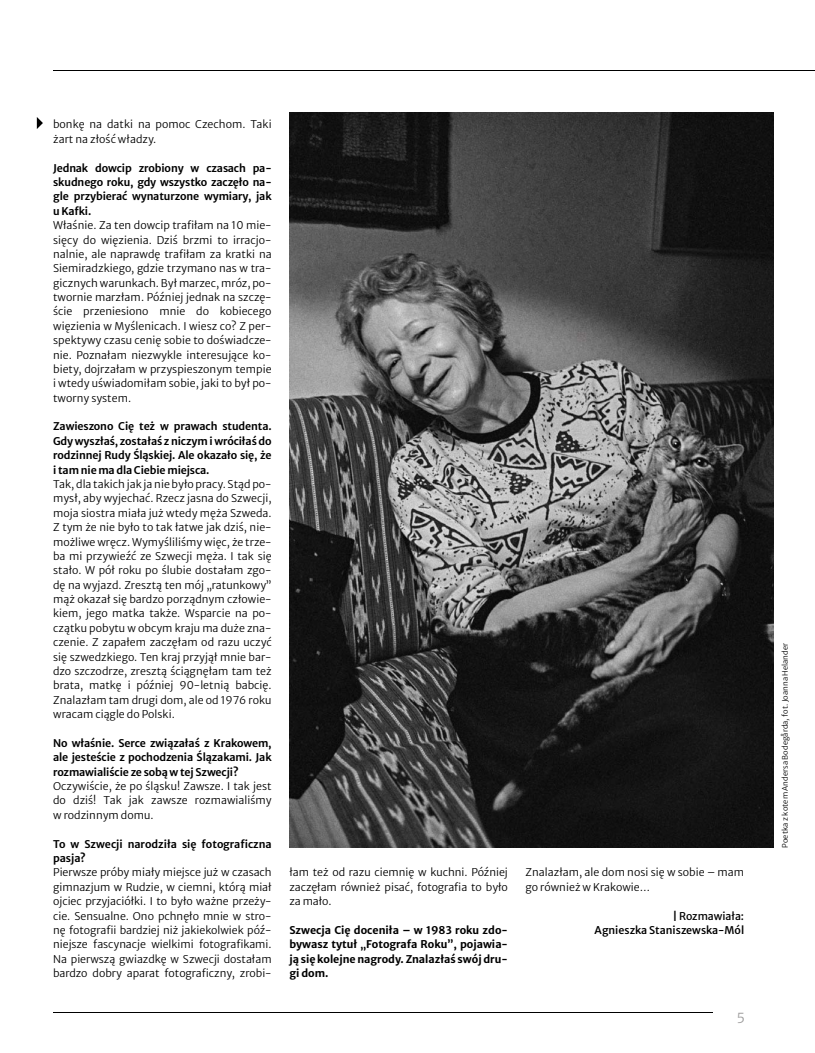
<style>
.page{position:relative;width:815px;height:1053px;background:#fff}
.page>*{position:absolute;margin:0;border:0;box-sizing:border-box;transform-origin:0 0}
.t1{font:300 13.75px "Merriweather Sans";color:#9d9c9c}
.t2{font:300 10.62px/14.4px "Merriweather Sans";letter-spacing:.005em;color:#000;text-align:justify}
.t3{font:600 10.62px/14.4px "Merriweather Sans";letter-spacing:-.01em;color:#000;text-align:justify}
.t4{font:700 10.62px/14.4px "Merriweather Sans";color:#000;text-align:justify}
.t5{font:500 10.62px/14.4px "Merriweather Sans";color:#000;text-align:right}
.t6{font:300 7.5px "Merriweather Sans";letter-spacing:.01em;color:#000}
.s1{font-weight:700}
.s2{font-weight:400}
</style>
<div class="page">
<hr style="left:53px;top:1011px;width:659px;height:1px;background:#000">
<svg style="left:37px;top:117px;width:6px;height:12px"></svg>
<hr style="left:53px;top:70px;width:762px;height:1px;background:#000">
<img style="left:289px;top:112px;width:484px;height:735px">
<p class="t2" style="left:53px;top:117px;width:220px">bonkę na datki na pomoc Czechom. Taki żart na złość władzy.</p>
<p class="t3" style="left:53px;top:161px;width:220px">Jednak dowcip zrobiony w czasach pa&shy;skudnego roku, gdy wszystko zaczęło na&shy;gle przybierać wynaturzone wymiary, jak u Kafki.</p>
<p class="t2" style="left:53px;top:218px;width:220px">Właśnie. Za ten dowcip trafiłam na 10 mie&shy;sięcy do więzienia. Dziś brzmi to irracjo&shy;nalnie, ale naprawdę trafiłam za kratki na Siemiradzkiego, gdzie trzymano nas w tra&shy;gicznych warunkach. Był marzec, mróz, po&shy;twornie marzłam. Później jednak na szczę&shy;ście przeniesiono mnie do kobiecego więzienia w Myślenicach. I wiesz co? Z per&shy;spektywy czasu cenię sobie to doświadcze&shy;nie. Poznałam niezwykle interesujące ko&shy;biety, dojrzałam w przyspieszonym tempie i wtedy uświadomiłam sobie, jaki to był po&shy;tworny system.</p>
<p class="t3" style="left:53px;top:419px;width:220px">Zawieszono Cię też w prawach studenta.<br>Gdy wyszłaś, zostałaś z niczym i wróciłaś do rodzinnej Rudy Śląskiej. Ale okazało się, że i tam nie ma dla Ciebie miejsca.</p>
<p class="t2" style="left:53px;top:477px;width:220px">Tak, dla takich jak ja nie było pracy. Stąd po&shy;mysł, aby wyjechać. Rzecz jasna do Szwecji, moja siostra miała już wtedy męża Szweda.<br>Z tym że nie było to tak łatwe jak dziś, nie&shy;możliwe wręcz. Wymyśliliśmy więc, że trze&shy;ba mi przywieźć ze Szwecji męża. I tak się stało. W pół roku po ślubie dostałam zgo&shy;dę na wyjazd. Zresztą ten mój „ratunkowy” mąż okazał się bardzo porządnym człowie&shy;kiem, jego matka także. Wsparcie na po&shy;czątku pobytu w obcym kraju ma duże zna&shy;czenie. Z zapałem zaczęłam od razu uczyć się szwedzkiego. Ten kraj przyjął mnie bar&shy;dzo szczodrze, zresztą ściągnęłam tam też brata, matkę i później 90-letnią babcię.<br>Znalazłam tam drugi dom, ale od 1976 roku wracam ciągle do Polski.</p>
<p class="t3" style="left:53px;top:736px;width:220px">No właśnie. Serce związałaś z Krakowem, ale jesteście z pochodzenia Ślązakami. Jak rozmawialiście ze sobą w tej Szwecji?</p>
<p class="t2" style="left:53px;top:779px;width:220px">Oczywiście, że po śląsku! Zawsze. I tak jest do dziś! Tak jak zawsze rozmawialiśmy w rodzinnym domu.</p>
<p class="t3" style="left:53px;top:836px;width:220px">To w Szwecji narodziła się fotograficzna pasja?</p>
<p class="t2" style="left:53px;top:865px;width:220px">Pierwsze próby miały miejsce już w czasach gimnazjum w Rudzie, w ciemni, którą miał ojciec przyjaciółki. I to było ważne przeży&shy;cie. Sensualne. Ono pchnęło mnie w stro&shy;nę fotografii bardziej niż jakiekolwiek póź&shy;niejsze fascynacje wielkimi fotografikami.<br>Na pierwszą gwiazdkę w Szwecji dostałam bardzo dobry aparat fotograficzny, zrobi-</p>
<p class="t2" style="left:289px;top:865px;width:220px">łam też od razu ciemnię w kuchni. Później zaczęłam również pisać, fotografia to było za mało.</p>
<p class="t4" style="left:289px;top:922px;width:220px">Szwecja Cię doceniła – w 1983 roku zdo&shy;bywasz tytuł „Fotografa Roku”, pojawia&shy;ją się kolejne nagrody. Znalazłaś swój dru&shy;gi dom.</p>
<p class="t2" style="left:526px;top:865px;width:220px">Znalazłam, ale dom nosi się w sobie – mam go również w Krakowie…</p>
<p class="t5" style="left:595px;top:908px;width:151px"><span class="s1">|</span> <span class="s2">Rozmawiała:<br></span>Agnieszka Staniszewska-Mól</p>
<p class="t1" style="left:737px;top:1008px;width:10px">5</p>
<p class="t6" style="left:781px;top:847px;width:206px;rotate:-90deg">Poetka z kotem Andersa Bodegå rda, fot. Joanna Helander</p>
</div>
